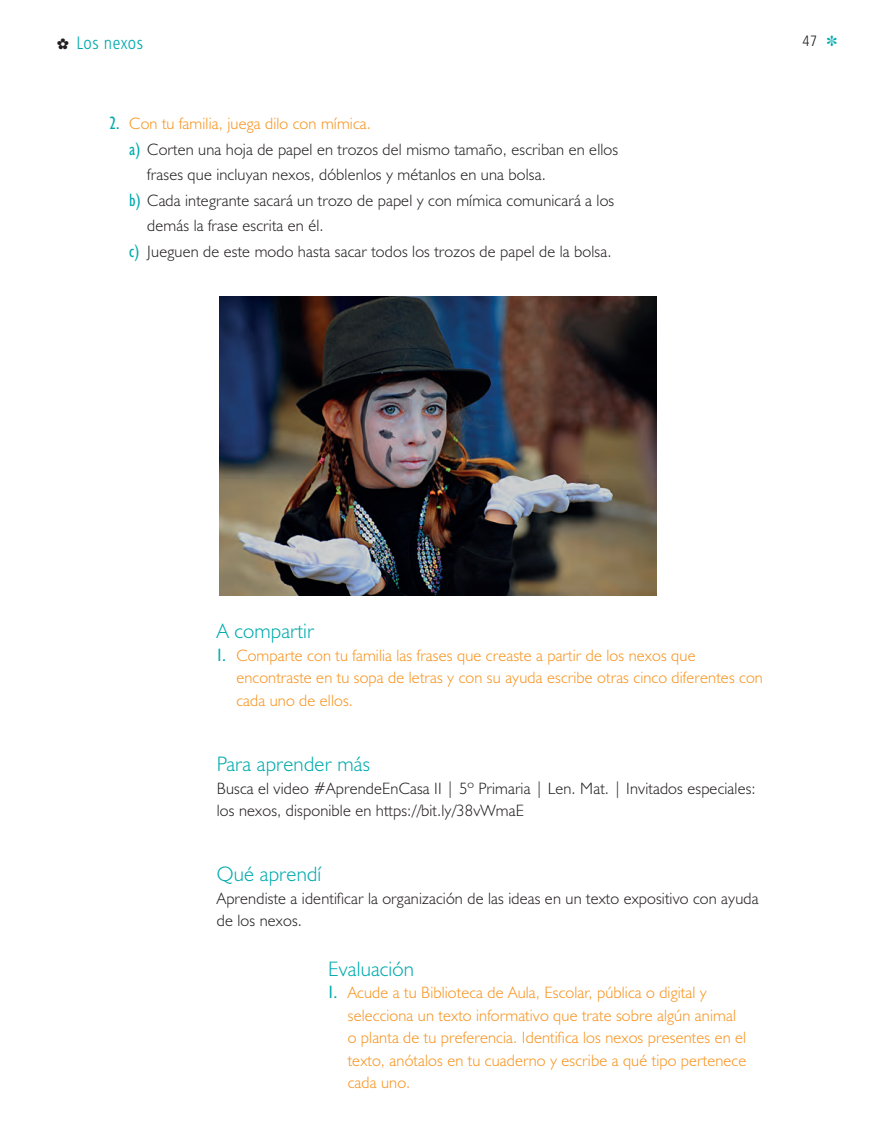
<style>
.page{position:relative;width:872px;height:1147px;background:#fff}
.page>*{position:absolute;margin:0;border:0;box-sizing:border-box;transform-origin:0 0}
.t1{font:300 21px "Humanist 521 BT";letter-spacing:.01em;color:#00aaad}
.t2{font:18px "Humanist 777 BT Light Condensed B";letter-spacing:.025em;color:#00aaad}
.t3{font:300 16.5px/22.5px "Humanist 521 BT";letter-spacing:.01em;color:#231f20}
.t4{font:300 16.5px/22.5px "Humanist 521 BT";letter-spacing:.01em;color:#f7931d}
.t5{font:15px "Humanist 777 BT Light Condensed B";color:#231f20}
.s1{color:#231f20}
.s2{color:#00aaad}
.s3{font-weight:400;font-stretch:condensed;font-size:18px;color:#00aaad}
</style>
<div class="page">
<img style="left:220px;top:296px;width:436px;height:299px">
<p class="t2" style="left:57px;top:32px;width:88px"><span class="s1">✿</span> Los nexos</p>
<p class="t5" style="left:802px;top:31px;width:36px">47 <span class="s2">✽</span></p>
<p class="t4" style="left:110px;top:112px;width:263px"><span class="s3">2.</span> Con tu familia, juega dilo con mímica.</p>
<p class="t3" style="left:129px;top:138px;width:490px"><span class="s3">a)</span> Corten una hoja de papel en trozos del mismo tamaño, escriban en ellos</p>
<p class="t3" style="left:147px;top:163px;width:400px">frases que incluyan nexos, dóblenlos y métanlos en una bolsa.</p>
<p class="t3" style="left:129px;top:189px;width:486px"><span class="s3">b)</span> Cada integrante sacará un trozo de papel y con mímica comunicará a los</p>
<p class="t3" style="left:147px;top:214px;width:178px">demás la frase escrita en él.</p>
<p class="t3" style="left:129px;top:240px;width:484px"><span class="s3">c)</span> Jueguen de este modo hasta sacar todos los trozos de papel de la bolsa.</p>
<p class="t1" style="left:217px;top:618px;width:99px">A compartir</p>
<p class="t4" style="left:236px;top:643px;width:528px;text-indent:-19px"><span class="s3">1.</span> Comparte con tu familia las frases que creaste a partir de los nexos que encontraste en tu sopa de letras y con su ayuda escribe otras cinco diferentes con cada uno de ellos.</p>
<p class="t1" style="left:217px;top:751px;width:155px">Para aprender más</p>
<p class="t3" style="left:217px;top:776px;width:540px">Busca el video #AprendeEnCasa II | 5º Primaria | Len. Mat. | Invitados especiales: los nexos, disponible en https://bit.ly/38vWmaE</p>
<p class="t1" style="left:217px;top:861px;width:106px">Qué aprendí</p>
<p class="t3" style="left:217px;top:886px;width:543px">Aprendiste a identificar la organización de las ideas en un texto expositivo con ayuda de los nexos.</p>
<p class="t1" style="left:328px;top:955px;width:87px">Evaluación</p>
<p class="t4" style="left:348px;top:981px;width:400px;text-indent:-19px"><span class="s3">1.</span> Acude a tu Biblioteca de Aula, Escolar, pública o digital y selecciona un texto informativo que trate sobre algún animal o planta de tu preferencia. Identifica los nexos presentes en el texto, anótalos en tu cuaderno y escribe a qué tipo pertenece cada uno.</p>
</div>
